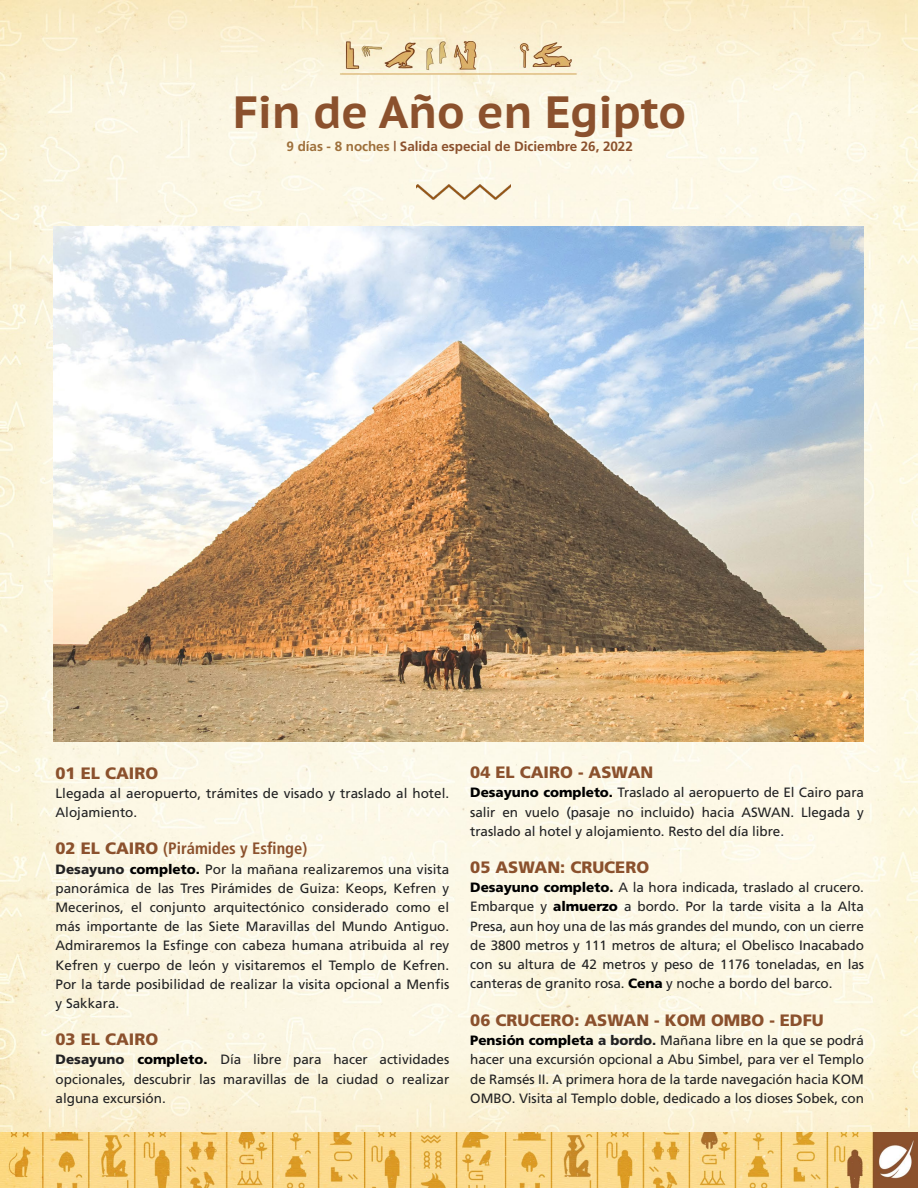
<style>
.page{position:relative;width:918px;height:1188px;background:#fff}
.page>*{position:absolute;margin:0;border:0;box-sizing:border-box;transform-origin:0 0}
.t1{font:700 45px "PT Sans Caption";color:#8b512d}
.t2{font:900 16.5px "Frutiger";color:#8b512d}
.t3{font:700 condensed 16.5px "Frutiger";color:#8b512d}
.t4{font:13.5px/19.2px "Frutiger";color:#222223;text-align:justify}
.t5{font:700 13.5px "Frutiger";letter-spacing:-.005em;color:#8b512d}
.s1{color:#9e703b}
.s2{font-weight:900;font-stretch:normal}
.s3{font-weight:900}
.s4{font-weight:900;color:#000}
</style>
<div class="page">
<img style="left:0;top:0;width:918px;height:1132px">
<img style="left:0;top:1132px;width:918px;height:56px">
<img style="left:417px;top:184px;width:93px;height:15px">
<img style="left:54px;top:227px;width:810px;height:515px">
<h1 class="t1" style="left:233px;top:82px;width:455px">Fin de Año en Egipto</h1>
<p class="t5" style="left:287px;top:138px;width:348px"><span class="s1">9 días - 8 noches</span> | Salida especial de Diciembre 26, 2022</p>
<p class="t2" style="left:56px;top:763px;width:104px">01 EL CAIRO</p>
<p class="t4" style="left:56px;top:784px;width:395px">Llegada al aeropuerto, trámites de visado y traslado al hotel.<br>Alojamiento.</p>
<p class="t3" style="left:56px;top:839px;width:253px"><span class="s2">02 EL CAIRO</span> (Pirámides y Esfinge)</p>
<p class="t4" style="left:56px;top:859px;width:395px"><span class="s3">Desayuno</span> <span class="s4">completo.</span> Por la mañana realizaremos una visita panorámica de las Tres Pirámides de Guiza: Keops, Kefren y Mecerinos, el conjunto arquitectónico considerado como el más importante de las Siete Maravillas del Mundo Antiguo.<br>Admiraremos la Esfinge con cabeza humana atribuida al rey Kefren y cuerpo de león y visitaremos el Templo de Kefren.<br>Por la tarde posibilidad de realizar la visita opcional a Menfis y Sakkara.</p>
<p class="t2" style="left:56px;top:1029px;width:104px">03 EL CAIRO</p>
<p class="t4" style="left:56px;top:1050px;width:395px"><span class="s3">Desayuno</span> <span class="s4">completo.</span> Día libre para hacer actividades opcionales, descubrir las maravillas de la ciudad o realizar alguna excursión.</p>
<p class="t2" style="left:470px;top:762px;width:185px">04 EL CAIRO - ASWAN</p>
<p class="t4" style="left:470px;top:783px;width:395px"><span class="s4">Desayuno completo.</span> Traslado al aeropuerto de El Cairo para salir en vuelo (pasaje no incluido) hacia ASWAN. Llegada y traslado al hotel y alojamiento. Resto del día libre.</p>
<p class="t2" style="left:470px;top:857px;width:180px">05 ASWAN: CRUCERO</p>
<p class="t4" style="left:470px;top:878px;width:395px"><span class="s4">Desayuno completo.</span> A la hora indicada, traslado al crucero.<br>Embarque y <span class="s4">almuerzo</span> a bordo. Por la tarde visita a la Alta Presa, aun hoy una de las más grandes del mundo, con un cierre de 3800 metros y 111 metros de altura; el Obelisco Inacabado con su altura de 42 metros y peso de 1176 toneladas, en las canteras de granito rosa. <span class="s4">Cena</span> y noche a bordo del barco.</p>
<p class="t2" style="left:470px;top:1010px;width:355px">06 CRUCERO: ASWAN - KOM OMBO - EDFU</p>
<p class="t4" style="left:470px;top:1031px;width:395px"><span class="s4">Pensión completa</span> <span class="s3">a bordo.</span> Mañana libre en la que se podrá hacer una excursión opcional a Abu Simbel, para ver el Templo de Ramsés II. A primera hora de la tarde navegación hacia KOM OMBO. Visita al Templo doble, dedicado a los dioses Sobek, con</p>
</div>
